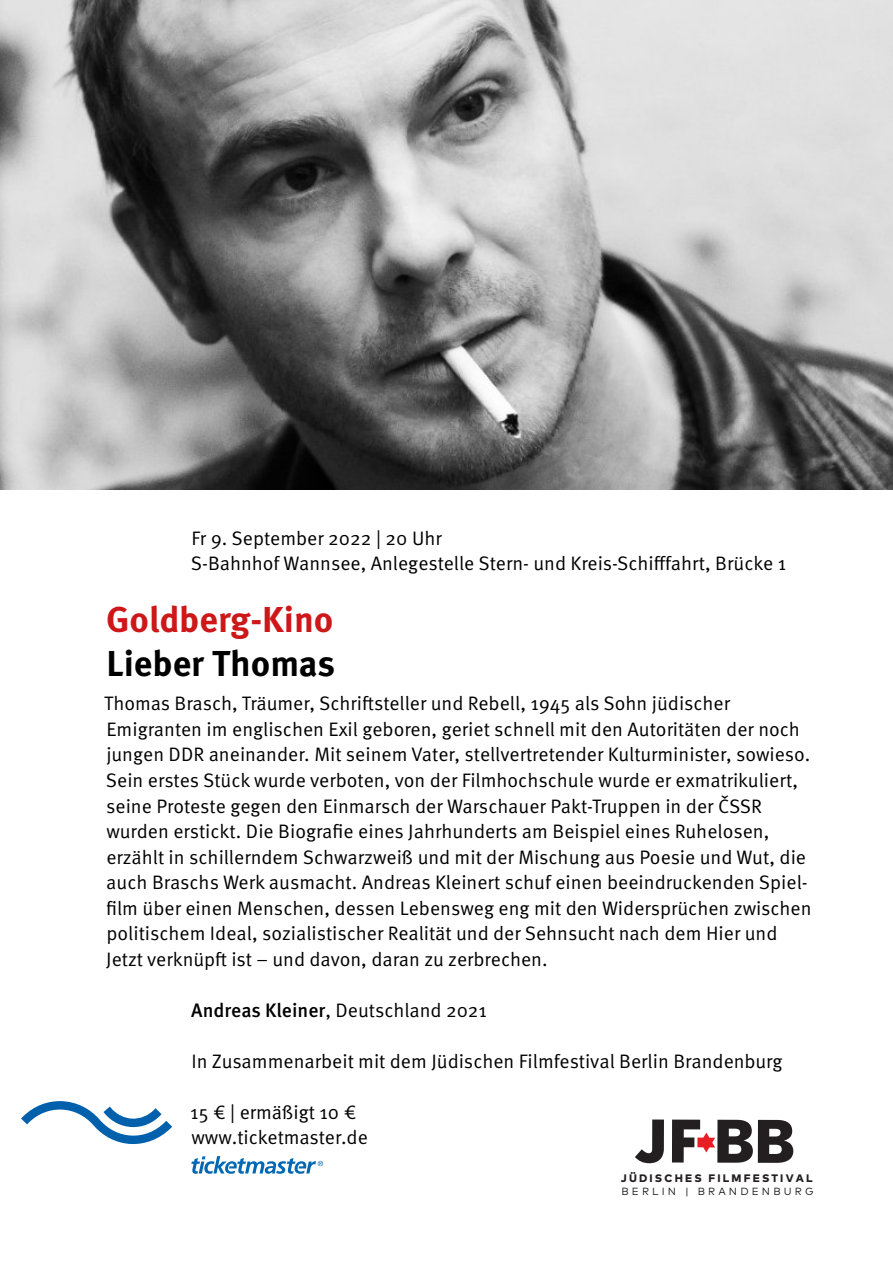
<style>
.page{position:relative;width:893px;height:1263px;background:#fff}
.page>*{position:absolute;margin:0;border:0;box-sizing:border-box;transform-origin:0 0}
.t1{font:700 36px "Meta Pro";color:#cd1719}
.t2{font:700 36px "Meta Pro";color:#000}
.t3{font:19.5px/25.5px "Meta Pro Norm";color:#000}
.t4{font:800 10.95px "Mark OT";letter-spacing:.2em;color:#231f20}
.t5{font:10.35px "Mark OT";letter-spacing:.3em;color:#231f20}
.s1{font-family:"Meta Pro";font-weight:500}
</style>
<div class="page">
<svg style="left:191px;top:1156px;width:132px;height:18px"></svg>
<svg style="left:21px;top:1101px;width:151px;height:43px"></svg>
<img style="left:0;top:0;width:893px;height:489px">
<svg style="left:635px;top:1119px;width:158px;height:44px"></svg>
<p class="t3" style="left:191px;top:524px;width:597px">Fr 9. September 2022 | 20 Uhr<br>S-Bahnhof Wannsee, Anlegestelle Stern- und Kreis-Schifffahrt, Brücke 1</p>
<h1 class="t1" style="left:106px;top:591px;width:229px">Goldberg-Kino</h1>
<h1 class="t2" style="left:107px;top:636px;width:230px">Lieber Thomas</h1>
<p class="t3" style="left:104px;top:690px;width:709px">Thomas Brasch, Träumer, Schriftsteller und Rebell, 1945 als Sohn jüdischer Emigranten im englischen Exil geboren, geriet schnell mit den Autoritäten der noch jungen DDR aneinander. Mit seinem Vater, stellvertretender Kulturminister, sowieso.<br>Sein erstes Stück wurde verboten, von der Filmhochschule wurde er exmatrikuliert, seine Proteste gegen den Einmarsch der Warschauer Pakt-Truppen in der ČSSR wurden erstickt. Die Biografie eines Jahrhunderts am Beispiel eines Ruhelosen, erzählt in schillerndem Schwarzweiß und mit der Mischung aus Poesie und Wut, die auch Braschs Werk ausmacht. Andreas Kleinert schuf einen beeindruckenden Spiel&shy;film über einen Menschen, dessen Lebensweg eng mit den Widersprüchen zwischen politischem Ideal, sozialistischer Realität und der Sehnsucht nach dem Hier und Jetzt verknüpft ist – und davon, daran zu zerbrechen.</p>
<p class="t3" style="left:191px;top:996px;width:297px"><span class="s1">Andreas Kleiner</span>, Deutschland 2021</p>
<p class="t3" style="left:191px;top:1047px;width:592px">In Zusammenarbeit mit dem Jüdischen Filmfestival Berlin Brandenburg</p>
<p class="t3" style="left:190px;top:1098px;width:179px">15 € | ermäßigt 10 € www.ticketmaster.de</p>
<p class="t4" style="left:621px;top:1171px;width:193px">JÜDISCHES FILMFESTIVAL</p>
<p class="t5" style="left:621px;top:1184px;width:194px">BERLIN | BRANDENBURG</p>
</div>
